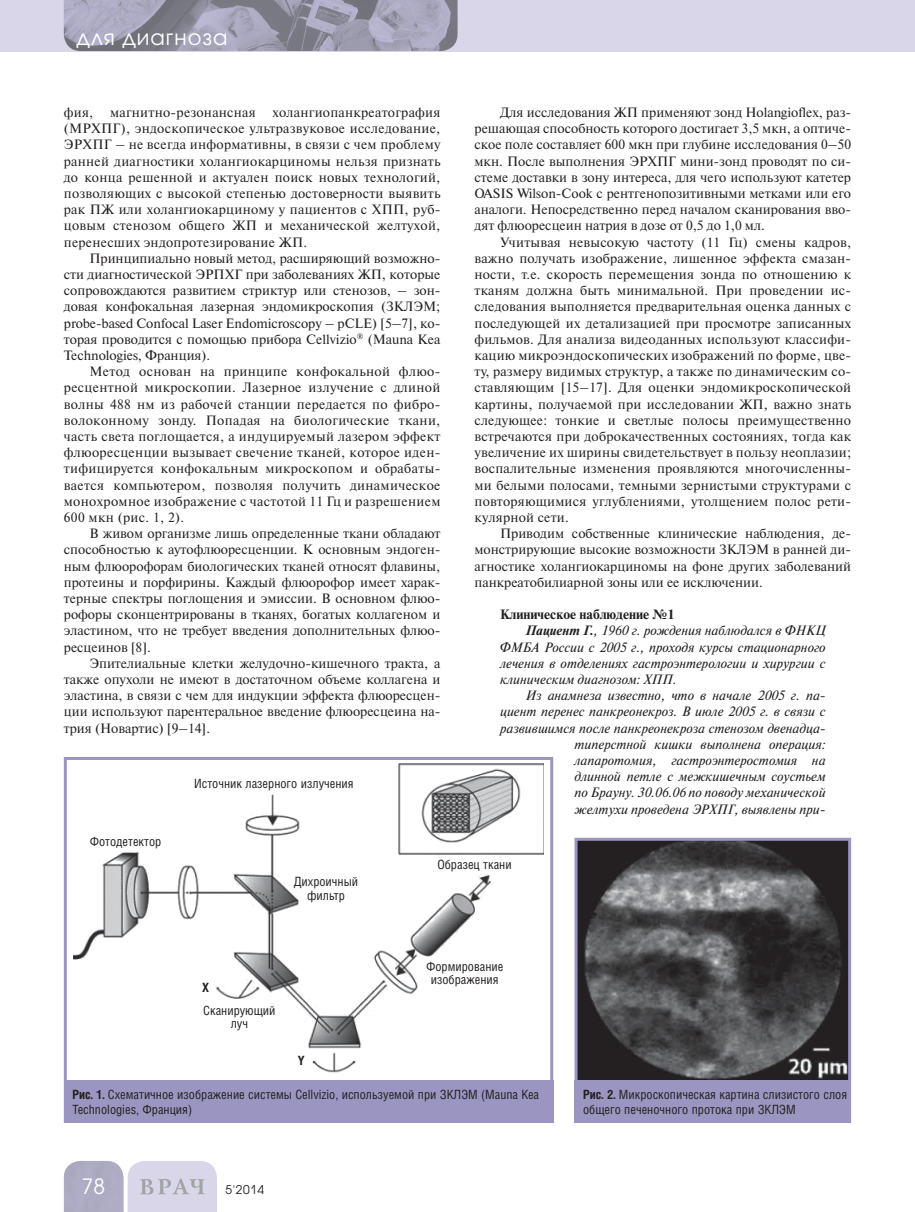
<style>
.page{position:relative;width:915px;height:1212px;background:#fff}
.page>*{position:absolute;margin:0;border:0;box-sizing:border-box;transform-origin:0 0}
.t1{font:21px "Avant Garde Gothic C";letter-spacing:.05em;color:#fff}
.t2{font:13.5px/16.2px "Newton C";color:#231f20;text-align:justify}
.t3{font:italic 13.5px "Newton C";color:#231f20}
.t4{font:700 13.5px "Newton C";color:#231f20}
.t5{font:12.75px/13.5px "Helios Cond";color:#231f20;text-align:center}
.t6{font:700 12.75px "Helios Cond";color:#231f20}
.t7{font:12px "Avant Garde Gothic C";color:#231f20}
.s1{font-weight:700}
</style>
<div class="page">
<div style="left:0;top:0;width:914px;height:51px;background:#d8d6e8"></div>
<svg style="left:64px;top:1161px;width:153px;height:51px;background:#c7c5d8"></svg>
<img style="left:64px;top:0;width:393px;height:51px">
<img style="left:73px;top:764px;width:470px;height:309px">
<div style="left:64px;top:757px;width:489px;height:366px;border:3px solid #9a96c1"></div>
<div style="left:64px;top:1080px;width:489px;height:43px;background:#9a96c1"></div>
<img style="left:578px;top:842px;width:268px;height:238px">
<div style="left:574px;top:838px;width:276px;height:285px;border:3px solid #9a96c1"></div>
<div style="left:574px;top:1080px;width:276px;height:43px;background:#9a96c1"></div>
<h1 class="t1" style="left:77px;top:27px;width:152px">для диагноза</h1>
<p class="t2" style="left:64px;top:106px;width:378px">фия, магнитно-резонансная холангиопанкреатография (МРХПГ), эндоскопическое ультразвуковое исследование, ЭРХПГ – не всегда информативны, в связи с чем проблему ранней диагностики холангиокарциномы нельзя признать до конца решенной и актуален поиск новых технологий, позволяющих с высокой степенью достоверности выявить рак ПЖ или холангиокарциному у пациентов с ХПП, руб&shy;цовым стенозом общего ЖП и механической желтухой, перенесших эндопротезирование ЖП.</p>
<p class="t2" style="left:64px;top:251px;width:378px;text-indent:26px">Принципиально новый метод, расширяющий возможно&shy;сти диагностической ЭРПХГ при заболеваниях ЖП, которые сопровождаются развитием стриктур или стенозов, – зон&shy;довая конфокальная лазерная эндомикроскопия (ЗКЛЭМ; probe-based Confocal Laser Endomicroscopy – pCLE) [5–7], ко&shy;торая проводится с помощью прибора Cellvizio<sup>®</sup> (Mauna Kea Technologies, Франция).</p>
<p class="t2" style="left:64px;top:365px;width:378px;text-indent:26px">Метод основан на принципе конфокальной флюо&shy;ресцентной микроскопии. Лазерное излучение с длиной волны 488 нм из рабочей станции передается по фибро&shy;волоконному зонду. Попадая на биологические ткани, часть света поглощается, а индуцируемый лазером эффект флюоресценции вызывает свечение тканей, которое иден&shy;тифицируется конфокальным микроскопом и обрабаты&shy;вается компьютером, позволяя получить динамическое монохромное изображение с частотой 11 Гц и разрешением 600 мкн (рис. 1, 2).</p>
<p class="t2" style="left:64px;top:527px;width:378px;text-indent:26px">В живом организме лишь определенные ткани обладают способностью к аутофлюоресценции. К основным эндоген&shy;ным флюорофорам биологических тканей относят флавины, протеины и порфирины. Каждый флюорофор имеет харак&shy;терные спектры поглощения и эмиссии. В основном флюо&shy;рофоры сконцентрированы в тканях, богатых коллагеном и эластином, что не требует введения дополнительных флюо&shy;ресцеинов [8].</p>
<p class="t2" style="left:64px;top:656px;width:378px;text-indent:26px">Эпителиальные клетки желудочно-кишечного тракта, а также опухоли не имеют в достаточном объеме коллагена и эластина, в связи с чем для индукции эффекта флюоресцен&shy;ции используют парентеральное введение флюоресцеина на&shy;трия (Новартис) [9–14].</p>
<p class="t5" style="left:90px;top:836px;width:73px">Фотодетектор</p>
<p class="t5" style="left:194px;top:778px;width:161px">Источник лазерного излучения</p>
<p class="t2" style="left:474px;top:106px;width:378px;text-indent:26px">Для исследования ЖП применяют зонд Holangioflex, раз&shy;решающая способность которого достигает 3,5 мкн, а оптиче&shy;ское поле составляет 600 мкн при глубине исследования 0–50 мкн. После выполнения ЭРХПГ мини-зонд проводят по си&shy;стеме доставки в зону интереса, для чего используют катетер OASIS Wilson-Cook с рентгенопозитивными метками или его аналоги. Непосредственно перед началом сканирования вво&shy;дят флюоресцеин натрия в дозе от 0,5 до 1,0 мл.</p>
<p class="t2" style="left:474px;top:235px;width:378px;text-indent:26px">Учитывая невысокую частоту (11 Гц) смены кадров, важно получать изображение, лишенное эффекта смазан&shy;ности, т.е. скорость перемещения зонда по отношению к тканям должна быть минимальной. При проведении ис&shy;следования выполняется предварительная оценка данных с последующей их детализацией при просмотре записанных фильмов. Для анализа видеоданных используют классифи&shy;кацию микроэндоскопических изображений по форме, цве&shy;ту, размеру видимых структур, а также по динамическим со&shy;ставляющим [15–17]. Для оценки эндомикроскопической картины, получаемой при исследовании ЖП, важно знать следующее: тонкие и светлые полосы преимущественно встречаются при доброкачественных состояниях, тогда как увеличение их ширины свидетельствует в пользу неоплазии; воспалительные изменения проявляются многочисленны&shy;ми белыми полосами, темными зернистыми структурами с повторяющимися углублениями, утолщением полос рети&shy;кулярной сети.</p>
<p class="t2" style="left:474px;top:527px;width:378px;text-indent:26px">Приводим собственные клинические наблюдения, де&shy;монстрирующие высокие возможности ЗКЛЭМ в ранней ди&shy;агностике холангиокарциномы на фоне других заболеваний панкреатобилиарной зоны или ее исключении.</p>
<p class="t4" style="left:500px;top:609px;width:176px">Клиническое наблюдение №1</p>
<p class="t3" style="left:525px;top:626px;width:301px"><span class="s1">Пациент Г.</span>, 1960 г. рождения наблюдался в ФНКЦ</p>
<p class="t3" style="left:500px;top:642px;width:327px">ФМБА России с 2005 г., проходя курсы стационарного</p>
<p class="t3" style="left:500px;top:658px;width:327px">лечения в отделениях гастроэнтерологии и хирургии с</p>
<p class="t3" style="left:500px;top:674px;width:178px">клиническим диагнозом: ХПП.</p>
<p class="t3" style="left:525px;top:690px;width:301px">Из анамнеза известно, что в начале 2005 г. па-</p>
<p class="t3" style="left:500px;top:707px;width:327px">циент перенес панкреонекроз. В июле 2005 г. в связи с</p>
<p class="t3" style="left:500px;top:723px;width:327px">развившимся после панкреонекроза стенозом двенадца-</p>
<p class="t3" style="left:574px;top:739px;width:252px">типерстной кишки выполнена операция:</p>
<p class="t3" style="left:574px;top:755px;width:252px">лапаротомия, гастроэнтеростомия на</p>
<p class="t3" style="left:574px;top:771px;width:252px">длинной петле с межкишечным соустьем</p>
<p class="t3" style="left:574px;top:788px;width:252px">по Брауну. 30.06.06 по поводу механической</p>
<p class="t3" style="left:574px;top:804px;width:252px">желтухи проведена ЭРХПГ, выявлены при-</p>
<p class="t5" style="left:294px;top:876px;width:66px">Дихроичный фильтр</p>
<p class="t6" style="left:202px;top:982px;width:8px">X</p>
<p class="t5" style="left:203px;top:1005px;width:74px">Сканирующий луч</p>
<p class="t6" style="left:298px;top:1055px;width:8px">Y</p>
<p class="t5" style="left:437px;top:859px;width:76px">Образец ткани</p>
<p class="t5" style="left:426px;top:961px;width:79px">Формирование изображения</p>
<p class="t5" style="left:72px;top:1088px;width:468px;line-height:15.3px;text-align:left"><span class="s1">Рис. 1.</span> Схематичное изображение системы Cellvizio, используемой при ЗКЛЭМ (Mauna Kea<br>Technologies, Франция)</p>
<h1 class="t1" style="left:82px;top:1177px;width:25px">78</h1>
<p class="t7" style="left:225px;top:1184px;width:40px">5'2014</p>
<p class="t5" style="left:583px;top:1088px;width:265px;line-height:15.3px;text-align:left"><span class="s1">Рис. 2.</span> Микроскопическая картина слизистого слоя общего печеночного протока при ЗКЛЭМ</p>
</div>
